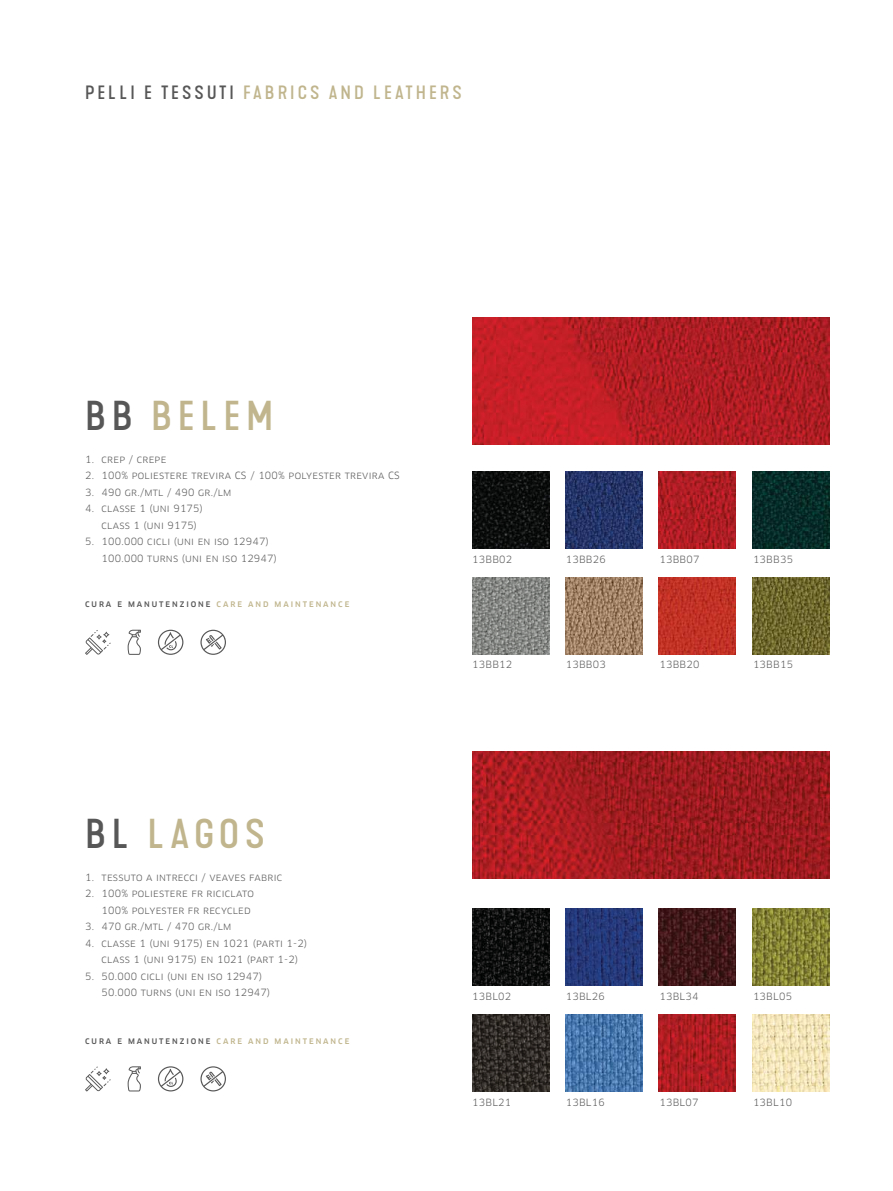
<style>
.page{position:relative;width:893px;height:1191px;background:#fff}
.page>*{position:absolute;margin:0;border:0;box-sizing:border-box;transform-origin:0 0}
.t1{font:500 expanded 39px "Kapra Neue Pro";letter-spacing:.145em;color:#c0b58d}
.t2{font:500 expanded 18px "Kapra Neue Pro";letter-spacing:.17em;color:#c0b58d}
.t3{font:9.75px/16.5px "Clan Pro";letter-spacing:.025em;color:#575757}
.t4{font:500 7.5px "Clan Pro";letter-spacing:.26em;color:#c0b58d}
.s1{color:#575757}
</style>
<div class="page">
<img style="left:752px;top:908px;width:77px;height:77px">
<img style="left:565px;top:1014px;width:77px;height:77px">
<img style="left:472px;top:1014px;width:77px;height:77px">
<img style="left:565px;top:908px;width:77px;height:77px">
<img style="left:658px;top:908px;width:77px;height:77px">
<img style="left:658px;top:1014px;width:77px;height:77px">
<img style="left:472px;top:908px;width:77px;height:77px">
<img style="left:752px;top:1014px;width:77px;height:77px">
<img style="left:472px;top:751px;width:357px;height:128px">
<img style="left:565px;top:578px;width:77px;height:77px">
<img style="left:472px;top:471px;width:77px;height:78px">
<img style="left:472px;top:578px;width:77px;height:77px">
<img style="left:658px;top:471px;width:78px;height:78px">
<img style="left:472px;top:317px;width:357px;height:128px">
<img style="left:658px;top:578px;width:78px;height:77px">
<img style="left:752px;top:578px;width:77px;height:77px">
<img style="left:565px;top:471px;width:77px;height:78px">
<img style="left:752px;top:471px;width:77px;height:78px">
<svg style="left:158px;top:1066px;width:25px;height:25px"></svg>
<svg style="left:200px;top:1066px;width:26px;height:25px"></svg>
<svg style="left:128px;top:1066px;width:13px;height:25px"></svg>
<svg style="left:85px;top:1067px;width:26px;height:24px"></svg>
<svg style="left:158px;top:630px;width:25px;height:25px"></svg>
<svg style="left:200px;top:630px;width:26px;height:25px"></svg>
<svg style="left:128px;top:630px;width:13px;height:25px"></svg>
<svg style="left:85px;top:630px;width:26px;height:25px"></svg>
<h2 class="t2" style="left:85px;top:86px;width:378px"><span class="s1">PELLI E TESSUTI</span> FABRICS AND LEATHERS</h2>
<h1 class="t1" style="left:85px;top:401px;width:190px"><span class="s1">BB</span> BELEM</h1>
<p class="t3" style="left:85px;top:451px;width:83px">1. crep / crepe</p>
<p class="t3" style="left:85px;top:468px;width:316px">2. 100% poliestere trevira CS / 100% polyester trevira CS</p>
<p class="t3" style="left:85px;top:484px;width:148px">3. 490 gr./mtl / 490 gr./lm</p>
<p class="t3" style="left:102px;top:501px;width:103px;text-indent:-16px">4. classe 1 (uni 9175) class 1 (uni 9175)</p>
<p class="t3" style="left:102px;top:534px;width:177px;text-indent:-16px">5. 100.000 cicli (uni en iso 12947)<br>100.000 turns (uni en iso 12947)</p>
<p class="t4" style="left:85px;top:601px;width:266px"><span class="s1">CURA E MANUTENZIONE</span> CARE AND MAINTENANCE</p>
<h1 class="t1" style="left:85px;top:818px;width:182px"><span class="s1">BL</span> LAGOS</h1>
<p class="t3" style="left:85px;top:869px;width:199px">1. tessuto a intrecci / veaves fabric</p>
<p class="t3" style="left:102px;top:886px;width:154px;text-indent:-16px">2. 100% poliestere fr riciclato<br>100% polyester fr recycled</p>
<p class="t3" style="left:85px;top:919px;width:148px">3. 470 gr./mtl / 470 gr./lm</p>
<p class="t3" style="left:102px;top:935px;width:207px;text-indent:-16px">4. classe 1 (uni 9175) en 1021 (parti 1-2) class 1 (uni 9175) en 1021 (part 1-2)</p>
<p class="t3" style="left:102px;top:968px;width:170px;text-indent:-16px">5. 50.000 cicli (uni en iso 12947)<br>50.000 turns (uni en iso 12947)</p>
<p class="t4" style="left:85px;top:1038px;width:266px"><span class="s1">CURA E MANUTENZIONE</span> CARE AND MAINTENANCE</p>
<p class="t3" style="left:472px;top:552px;width:42px">13BB02</p>
<p class="t3" style="left:566px;top:552px;width:42px">13BB26</p>
<p class="t3" style="left:659px;top:552px;width:42px">13BB07</p>
<p class="t3" style="left:753px;top:552px;width:42px">13BB35</p>
<p class="t3" style="left:472px;top:656px;width:42px">13BB12</p>
<p class="t3" style="left:566px;top:656px;width:42px">13BB03</p>
<p class="t3" style="left:659px;top:656px;width:42px">13BB20</p>
<p class="t3" style="left:753px;top:656px;width:42px">13BB15</p>
<p class="t3" style="left:472px;top:988px;width:41px">13BL02</p>
<p class="t3" style="left:566px;top:988px;width:41px">13BL26</p>
<p class="t3" style="left:659px;top:988px;width:41px">13BL34</p>
<p class="t3" style="left:753px;top:988px;width:41px">13BL05</p>
<p class="t3" style="left:472px;top:1095px;width:41px">13BL21</p>
<p class="t3" style="left:566px;top:1095px;width:41px">13BL16</p>
<p class="t3" style="left:659px;top:1095px;width:41px">13BL07</p>
<p class="t3" style="left:753px;top:1095px;width:41px">13BL10</p>
</div>
